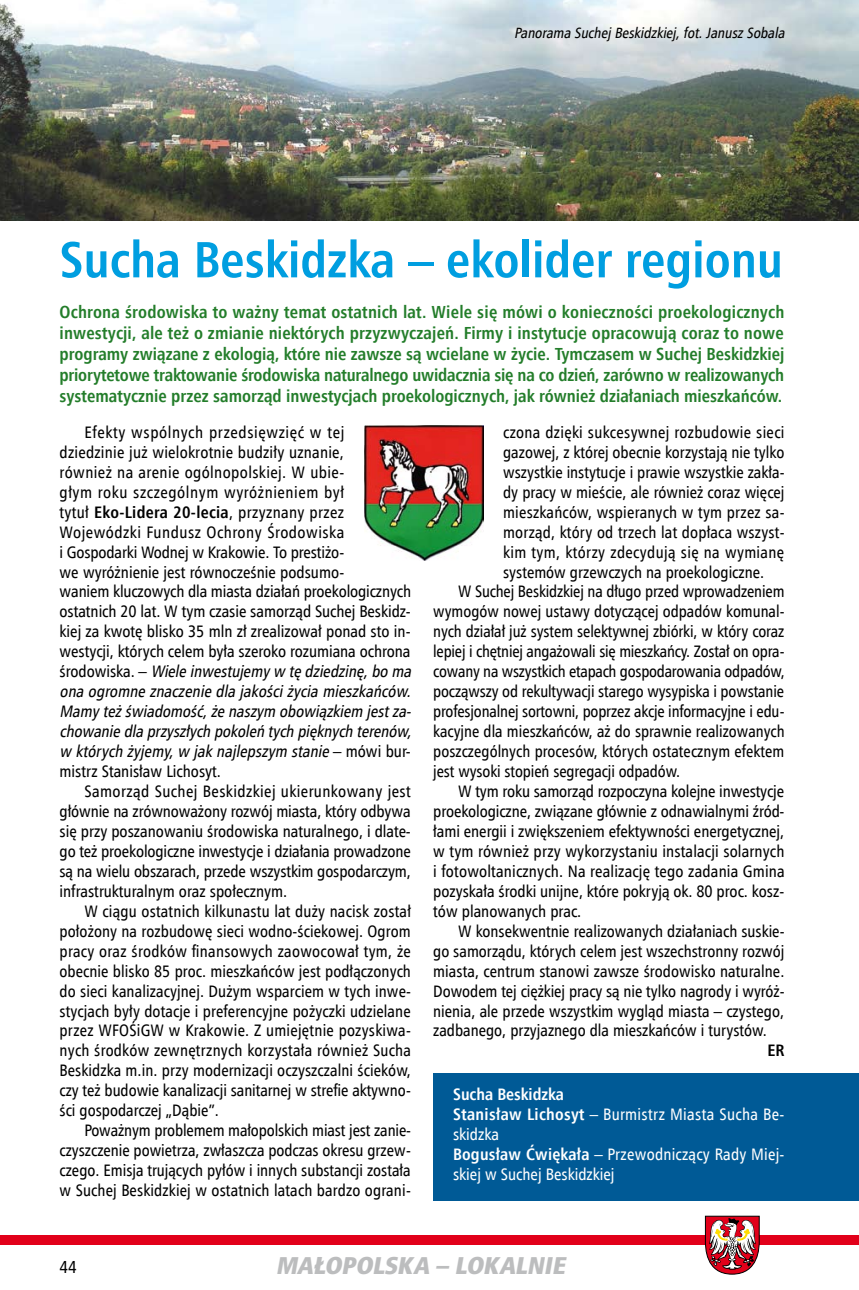
<style>
.page{position:relative;width:859px;height:1290px;background:#fff}
.page>*{position:absolute;margin:0;border:0;box-sizing:border-box;transform-origin:0 0}
.t1{font:700 50.75px "Humnst 777 Cn EU";color:#009ee0}
.t2{font:italic 24.5px "Humnst 777 X Blk Cn EU";color:#bcbdbe}
.t3{font:700 17.5px/20.8px "Humnst 777 Cn EU";color:#237d2a;text-align:justify}
.t4{font:17.5px "Humnst 777 Cn EU";color:#000}
.t5{font:16.62px/19.9px "Humnst 777 Cn EU";color:#000;text-align:justify}
.t6{font:16.62px/19.9px "Humnst 777 Cn EU";letter-spacing:.015em;color:#fff}
.t7{font:16.62px "Humnst 777 Cn EU";letter-spacing:.02em;color:#000}
.t8{font:16.62px "Humnst 777 Cn EU";letter-spacing:.025em;color:#000}
.t9{font:700 16.62px "Humnst 777 Cn EU";color:#000}
.t10{font:italic 14.88px "Humnst 777 Cn EU";color:#000}
.s1{font-weight:700}
.s2{font-style:italic}
</style>
<div class="page">
<img style="left:0;top:0;width:858px;height:221px">
<img style="left:364px;top:425px;width:119px;height:136px">
<div style="left:0;top:1235px;width:858px;height:10px;background:#e2001a"></div>
<svg style="left:704px;top:1215px;width:55px;height:60px"></svg>
<div style="left:433px;top:1073px;width:425px;height:127px;background:#005a96"></div>
<p class="t10" style="left:514px;top:23px;width:275px">Panorama Suchej Beskidzkiej,fot.JanuszSobala</p>
<h1 class="t1" style="left:60px;top:228px;width:724px">Sucha Beskidzka – ekolider regionu</h1>
<p class="t3" style="left:60px;top:302px;width:726px">Ochrona środowiska to ważny temat ostatnich lat. Wiele się mówi o konieczności proekologicznych inwestycji, ale też o zmianie niektórych przyzwyczajeń. Firmy i instytucje opracowują coraz to nowe programy związane z ekologią, które nie zawsze są wcielane w życie. Tymczasem w Suchej Beskidzkiej priorytetowe traktowanie środowiska naturalnego uwidacznia się na co dzień, zarówno w realizowanych systematycznie przez samorząd inwestycjach proekologicznych, jak również działaniach mieszkańców.</p>
<p class="t5" style="left:60px;top:422px;width:356px;text-align:left;text-indent:25px">Efekty wspólnych przedsięwzięć w tej<br>dziedzinie już wielokrotnie budziły uznanie,<br>również na arenie ogólnopolskiej. W ubie-<br>głym roku szczególnym wyróżnieniem był<br>tytuł <span class="s1">Eko-Lidera 20-lecia</span>, przyznany przez Wojewódzki Fundusz Ochrony Środowiska<br>i Gospodarki Wodnej w Krakowie. To prestiżo-<br>we wyróżnienie jest równocześnie podsumo-<br>waniem kluczowych dla miasta działań proekologicznych ostatnich 20 lat. W tym czasie samorząd Suchej Beskidz&shy;kiej za kwotę blisko 35 mln zł zrealizował ponad sto in&shy;westycji, których celem była szeroko rozumiana ochrona ś r o d o w i s ka . – <span class="s2">Wiele inwestujemy w tę dziedzinę,bo ma ona ogromne znaczenie dla jakościżycia mieszkańców.<br>Mamy teżświadomość,że naszym obowiązkiem jestza&shy;chowanie dla przyszłych pokoleń tych pięknych terenów, w których żyjemy,w jak naj lepszym stanie</span> – m ó w i b u r&shy;mistrz Stanisław Lichosyt.</p>
<p class="t5" style="left:60px;top:781px;width:352px;text-indent:25px">Samorząd Suchej Beskidzkiej ukierunkowany jest głównie na zrównoważony rozwój miasta, który odbywa się przy poszanowaniu środowiska naturalnego, i dlate&shy;go też proekologiczne inwestycje i działania prowadzone są na wielu obszarach, przede wszystkim gospodarczym, infrastrukturalnym oraz społecznym.</p>
<p class="t5" style="left:60px;top:901px;width:353px;text-indent:25px">W ciągu ostatnich kilkunastu lat duży nacisk został położony na rozbudowę sieci wodno-ściekowej. Ogrom pracy oraz środków finansowych zaowocował tym, że obecnie blisko 85 proc. mieszkańców jest podłączonych do sieci kanalizacyjnej. Dużym wsparciem w tych inwe&shy;stycjach były dotacje i preferencyjne pożyczki udzielane przez WFOŚiGW w Krakowie. Z umiejętnie pozyskiwa&shy;nych środków zewnętrznych korzystała również Sucha Beskidzka m.in. przy modernizacji oczyszczalni ścieków, czy też budowie kanalizacji sanitarnej w strefie aktywno&shy;ści gospodarczej „Dąbie”.</p>
<p class="t5" style="left:60px;top:1120px;width:352px;text-indent:25px">Poważnym problemem małopolskich miast jest zanie&shy;czyszczenie powietrza, zwłaszcza podczas okresu grzew&shy;czego. Emisja trujących pyłów i innych substancji została w Suchej Beskidzkiej w ostatnich latach bardzo ograni-</p>
<p class="t7" style="left:503px;top:422px;width:283px">czona dzięki sukcesywnej rozbudowie sieci</p>
<p class="t5" style="left:503px;top:442px;width:282px">gazowej, z której obecnie korzystają nie tylko</p>
<p class="t5" style="left:503px;top:462px;width:283px">wszystkie instytucje i prawie wszystkie zakła-</p>
<p class="t5" style="left:503px;top:482px;width:283px">dy pracy w mieście, ale również coraz więcej</p>
<p class="t5" style="left:503px;top:502px;width:283px">mieszkańców, wspieranych w tym przez sa-</p>
<p class="t5" style="left:503px;top:522px;width:283px">morząd, który od trzech lat dopłaca wszyst-</p>
<p class="t8" style="left:503px;top:541px;width:282px">kim tym, którzy zdecydują się na wymianę</p>
<p class="t5" style="left:503px;top:562px;width:262px">systemów grzewczych na proekologiczne.</p>
<p class="t5" style="left:458px;top:582px;width:328px">W Suchej Beskidzkiej na długo przed wprowadzeniem</p>
<p class="t5" style="left:433px;top:601px;width:352px">wymogów nowej ustawy dotyczącej odpadów komunal-</p>
<p class="t5" style="left:433px;top:621px;width:352px">nych działał już system selektywnej zbiórki, w który coraz</p>
<p class="t5" style="left:433px;top:641px;width:352px">lepiej i chętniej angażowali się mieszkańcy. Został on opra-</p>
<p class="t5" style="left:433px;top:661px;width:353px">cowany na wszystkich etapach gospodarowania odpadów,</p>
<p class="t5" style="left:433px;top:681px;width:352px">począwszy od rekultywacji starego wysypiska i powstanie</p>
<p class="t5" style="left:433px;top:701px;width:352px">profesjonalnej sortowni, poprzez akcje informacyjne i edu-</p>
<p class="t5" style="left:433px;top:721px;width:353px">kacyjne dla mieszkańców, aż do sprawnie realizowanych</p>
<p class="t5" style="left:433px;top:741px;width:352px">poszczególnych procesów, których ostatecznym efektem</p>
<p class="t5" style="left:433px;top:761px;width:248px">jest wysoki stopień segregacji odpadów.</p>
<p class="t5" style="left:458px;top:781px;width:327px">W tym roku samorząd rozpoczyna kolejne inwestycje</p>
<p class="t5" style="left:433px;top:801px;width:352px">proekologiczne, związane głównie z odnawialnymi źród-</p>
<p class="t5" style="left:433px;top:821px;width:352px">łami energii i zwiększeniem efektywności energetycznej,</p>
<p class="t5" style="left:433px;top:841px;width:352px">w tym również przy wykorzystaniu instalacji solarnych</p>
<p class="t5" style="left:433px;top:861px;width:353px">i fotowoltanicznych. Na realizację tego zadania Gmina</p>
<p class="t5" style="left:433px;top:881px;width:352px">pozyskała środki unijne, które pokryją ok. 80 proc. kosz-</p>
<p class="t5" style="left:433px;top:901px;width:150px">tów planowanych prac.</p>
<p class="t5" style="left:458px;top:921px;width:328px">W konsekwentnie realizowanych działaniach suskie-</p>
<p class="t5" style="left:433px;top:941px;width:352px">go samorządu, których celem jest wszechstronny rozwój</p>
<p class="t5" style="left:433px;top:961px;width:352px">miasta, centrum stanowi zawsze środowisko naturalne.</p>
<p class="t5" style="left:433px;top:981px;width:352px">Dowodem tej ciężkiej pracy są nie tylko nagrody i wyróż-</p>
<p class="t5" style="left:433px;top:1000px;width:352px">nienia, ale przede wszystkim wygląd miasta – czystego,</p>
<p class="t5" style="left:433px;top:1020px;width:335px">zadbanego, przyjaznego dla mieszkańców i turystów.</p>
<p class="t9" style="left:767px;top:1040px;width:19px">ER</p>
<p class="t6" style="left:453px;top:1084px;width:333px"><span class="s1">Sucha Beskidzka<br>Stanisław Lichosyt</span> – Burmistrz Miasta Sucha Be&shy;skidzka<br><span class="s1">Bogusław Ćwiękała</span> – Przewodniczący Rady Miej&shy;skiej w Suchej Beskidzkiej</p>
<p class="t4" style="left:60px;top:1256px;width:19px">44</p>
<h2 class="t2" style="left:276px;top:1249px;width:296px">MAŁOPOLSKA – LOKALNIE</h2>
</div>
